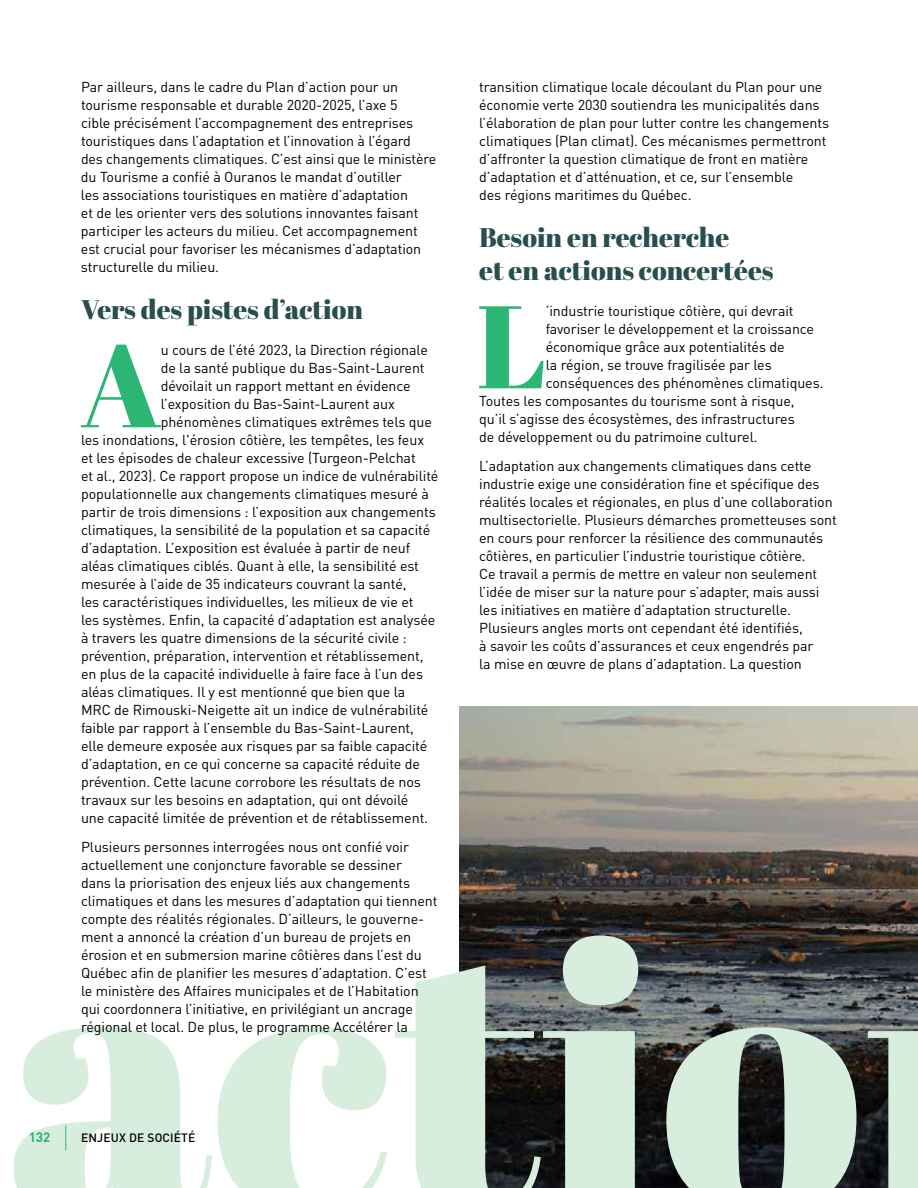
<style>
.page{position:relative;width:918px;height:1188px;background:#fff}
.page>*{position:absolute;margin:0;border:0;box-sizing:border-box;transform-origin:0 0}
.t1{font:117.15px "Abril Fatface";color:#2bb673}
.t2{font:27px/33px "Abril Fatface";color:#284e4d}
.t3{font:14.25px/18px "DIN Pro";letter-spacing:-.005em;color:#000}
.t4{font:700 13.5px "DIN Pro";color:#2bb673}
.t5{font:500 12px "DIN Pro";letter-spacing:.015em;color:#000}
</style>
<div class="page">
<img style="left:459px;top:706px;width:459px;height:230px">
<svg style="left:14px;top:936px;width:904px;height:252px"></svg>
<svg style="left:65px;top:1126px;width:1px;height:24px"></svg>
<p class="t3" style="left:81px;top:77px;width:357px">Par ailleurs, dans le cadre du Plan d’action pour un tourisme responsable et durable 2020-2025, l’axe 5<br>cible précisément l’accompagnement des entreprises touristiques dans l’adaptation et l’innovation à l’égard des changements climatiques. C’est ainsi que le ministère du Tourisme a confié à Ouranos le mandat d’outiller<br>les associations touristiques en matière d’adaptation<br>et de les orienter vers des solutions innovantes faisant participer les acteurs du milieu. Cet accompagnement est crucial pour favoriser les mécanismes d’adaptation structurelle du milieu.</p>
<h2 class="t2" style="left:81px;top:292px;width:284px">Vers des pistes d’action</h2>
<h1 class="t1" style="left:80px;top:303px;width:83px">A</h1>
<p class="t3" style="left:161px;top:341px;width:269px">u cours de l’été 2023, la Direction régionale</p>
<p class="t3" style="left:161px;top:359px;width:265px">de la santé publique du Bas-Saint-Laurent</p>
<p class="t3" style="left:161px;top:377px;width:251px">dévoilait un rapport mettant en évidence</p>
<p class="t3" style="left:161px;top:395px;width:236px">l’exposition du Bas-Saint-Laurent aux</p>
<p class="t3" style="left:161px;top:413px;width:273px">phénomènes climatiques extrêmes tels que</p>
<p class="t3" style="left:81px;top:431px;width:345px">les inondations, l'érosion côtière, les tempêtes, les feux</p>
<p class="t3" style="left:81px;top:449px;width:336px">et les épisodes de chaleur excessive (Turgeon-Pelchat</p>
<p class="t3" style="left:81px;top:467px;width:359px">et al., 2023). Ce rapport propose un indice de vulnérabilité</p>
<p class="t3" style="left:81px;top:485px;width:349px">populationnelle aux changements climatiques mesuré à</p>
<p class="t3" style="left:81px;top:503px;width:356px">partir de trois dimensions : l’exposition aux changements</p>
<p class="t3" style="left:81px;top:521px;width:351px">climatiques, la sensibilité de la population et sa capacité</p>
<p class="t3" style="left:81px;top:539px;width:331px">d’adaptation. L’exposition est évaluée à partir de neuf</p>
<p class="t3" style="left:81px;top:557px;width:340px">aléas climatiques ciblés. Quant à elle, la sensibilité est</p>
<p class="t3" style="left:81px;top:575px;width:327px">mesurée à l’aide de 35 indicateurs couvrant la santé,</p>
<p class="t3" style="left:81px;top:593px;width:334px">les caractéristiques individuelles, les milieux de vie et</p>
<p class="t3" style="left:81px;top:611px;width:356px">les systèmes. Enfin, la capacité d’adaptation est analysée</p>
<p class="t3" style="left:81px;top:629px;width:327px">à travers les quatre dimensions de la sécurité civile :</p>
<p class="t3" style="left:81px;top:647px;width:344px">prévention, préparation, intervention et rétablissement,</p>
<p class="t3" style="left:81px;top:665px;width:344px">en plus de la capacité individuelle à faire face à l’un des</p>
<p class="t3" style="left:81px;top:683px;width:326px">aléas climatiques. Il y est mentionné que bien que la</p>
<p class="t3" style="left:81px;top:701px;width:349px">MRC de Rimouski-Neigette ait un indice de vulnérabilité</p>
<p class="t3" style="left:81px;top:719px;width:335px">faible par rapport à l’ensemble du Bas-Saint-Laurent,</p>
<p class="t3" style="left:81px;top:737px;width:348px">elle demeure exposée aux risques par sa faible capacité</p>
<p class="t3" style="left:81px;top:755px;width:341px">d’adaptation, en ce qui concerne sa capacité réduite de</p>
<p class="t3" style="left:81px;top:773px;width:341px">prévention. Cette lacune corrobore les résultats de nos</p>
<p class="t3" style="left:81px;top:791px;width:329px">travaux sur les besoins en adaptation, qui ont dévoilé</p>
<p class="t3" style="left:81px;top:809px;width:349px">une capacité limitée de prévention et de rétablissement.</p>
<p class="t3" style="left:81px;top:837px;width:358px">Plusieurs personnes interrogées nous ont confié voir actuellement une conjoncture favorable se dessiner<br>dans la priorisation des enjeux liés aux changements climatiques et dans les mesures d’adaptation qui tiennent compte des réalités régionales. D’ailleurs, le gouverne&shy;ment a annoncé la création d’un bureau de projets en érosion et en submersion marine côtières dans l’est du Québec afin de planifier les mesures d’adaptation. C’est le ministère des Affaires municipales et de l’Habitation qui coordonnera l’initiative, en privilégiant un ancrage régional et local. De plus, le programme Accélérer la</p>
<p class="t4" style="left:29px;top:1126px;width:23px">132</p>
<p class="t5" style="left:81px;top:1128px;width:116px">ENJEUX DE SOCIÉTÉ</p>
<p class="t3" style="left:479px;top:77px;width:351px">transition climatique locale découlant du Plan pour une économie verte 2030 soutiendra les municipalités dans l’élaboration de plan pour lutter contre les changements climatiques (Plan climat). Ces mécanismes permettront d’affronter la question climatique de front en matière d’adaptation et d’atténuation, et ce, sur l’ensemble<br>des régions maritimes du Québec.</p>
<h2 class="t2" style="left:479px;top:220px;width:296px">Besoin en recherche<br>et en actions concertées</h2>
<h1 class="t1" style="left:477px;top:264px;width:71px">L</h1>
<p class="t3" style="left:546px;top:302px;width:249px">’industrie touristique côtière, qui devrait</p>
<p class="t3" style="left:546px;top:320px;width:270px">favoriser le développement et la croissance</p>
<p class="t3" style="left:546px;top:338px;width:240px">économique grâce aux potentialités de</p>
<p class="t3" style="left:546px;top:356px;width:228px">la région, se trouve fragilisée par les</p>
<p class="t3" style="left:546px;top:374px;width:279px">conséquences des phénomènes climatiques.</p>
<p class="t3" style="left:479px;top:392px;width:317px">Toutes les composantes du tourisme sont à risque,</p>
<p class="t3" style="left:479px;top:410px;width:317px">qu’il s’agisse des écosystèmes, des infrastructures</p>
<p class="t3" style="left:479px;top:428px;width:280px">de développement ou du patrimoine culturel.</p>
<p class="t3" style="left:479px;top:456px;width:359px">L’adaptation aux changements climatiques dans cette industrie exige une considération fine et spécifique des réalités locales et régionales, en plus d’une collaboration multisectorielle. Plusieurs démarches prometteuses sont en cours pour renforcer la résilience des communautés côtières, en particulier l’industrie touristique côtière.<br>Ce travail a permis de mettre en valeur non seulement l’idée de miser sur la nature pour s’adapter, mais aussi les initiatives en matière d’adaptation structurelle.<br>Plusieurs angles morts ont cependant été identifiés,<br>à savoir les coûts d’assurances et ceux engendrés par<br>la mise en œuvre de plans d’adaptation. La question</p>
</div>
